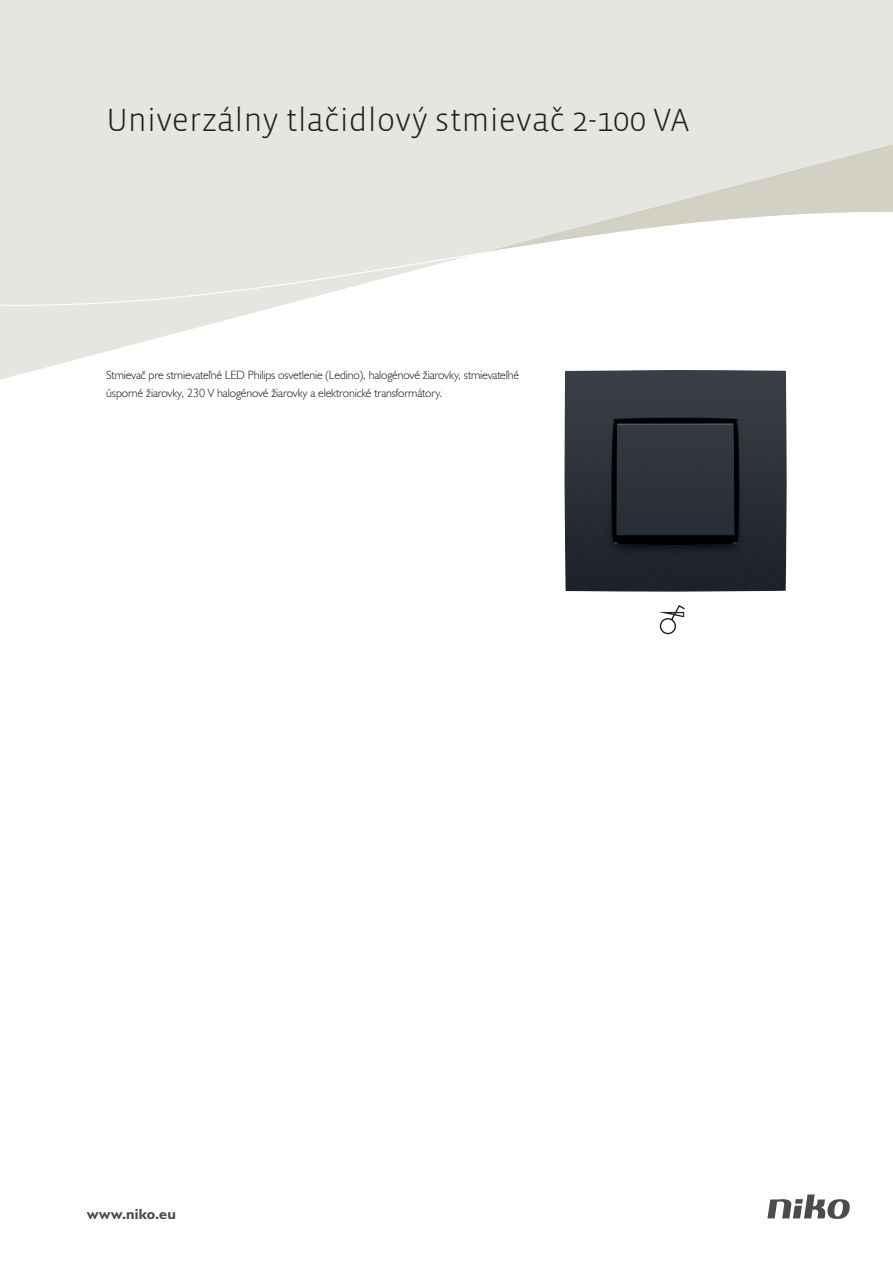
<style>
.page{position:relative;width:893px;height:1263px;background:#fff}
.page>*{position:absolute;margin:0;border:0;box-sizing:border-box;transform-origin:0 0}
.t1{font:300 33px "Vista Sans";color:#231f20}
.t2{font:700 15px "Humanist 521 BT";letter-spacing:.01em;color:#4b4c4d}
.t3{font:300 12px/18px "Humanist 521 BT";letter-spacing:-.01em;color:#231f20}
</style>
<div class="page">
<svg style="left:0;top:0;width:893px;height:380px;fill:#e6e6e0"></svg>
<svg style="left:0;top:209px;width:893px;height:101px"></svg>
<svg style="left:767px;top:1194px;width:83px;height:25px"></svg>
<img style="left:564px;top:370px;width:223px;height:222px">
<svg style="left:659px;top:605px;width:26px;height:29px"></svg>
<h1 class="t1" style="left:106px;top:100px;width:584px">Univerzálny tlačidlový stmievač 2-100 VA</h1>
<p class="t3" style="left:106px;top:366px;width:415px">Stmievač pre stmievateľné LED Philips osvetlenie (Ledino), halogénové žiarovky, stmievateľné úsporné žiarovky, 230 V halogénové žiarovky a elektronické transformátory.</p>
<p class="t2" style="left:87px;top:1204px;width:90px">www.niko.eu</p>
</div>
